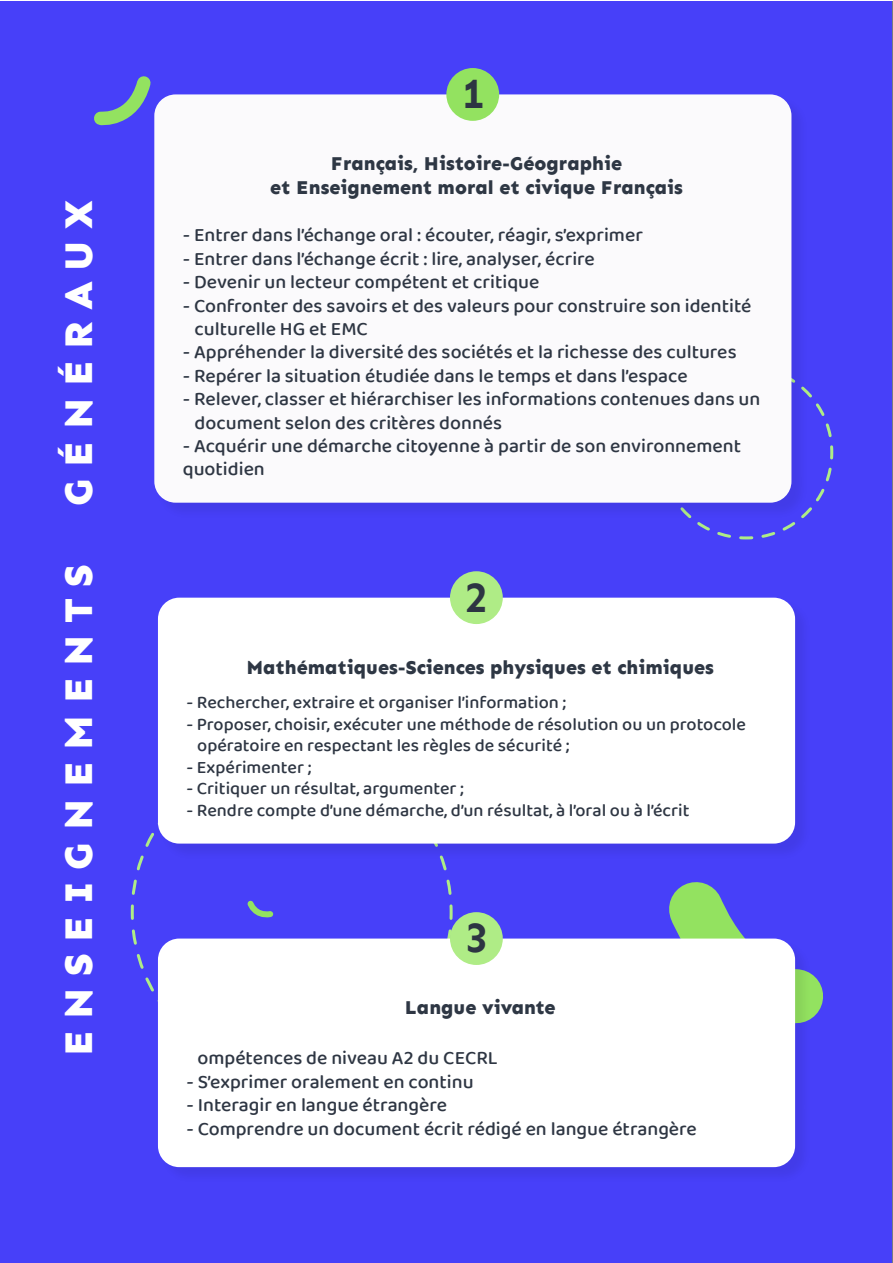
<style>
.page{position:relative;width:893px;height:1263px;background:#fff}
.page>*{position:absolute;margin:0;border:0;box-sizing:border-box;transform-origin:0 0}
.t1{font:700 42px "Sen";color:#2d3542}
.t2{font:800 40.5px "Sen";letter-spacing:.285em;color:#fff}
.t3{font:500 19.5px/23.4px "Baloo Chettan 2";color:#2e3643}
.t4{font:800 19.5px/23.4px "Sen";color:#2e3744;text-align:center}
.t5{font:500 18px/21.6px "Baloo Chettan 2";color:#2e3643}
.s1{color:#fff}
</style>
<div class="page">
<hr style="left:891px;top:1px;width:2px;height:1262px;background:#2e3744">
<div style="left:0;top:1px;width:891px;height:1261px;background:#4740f9"></div>
<svg style="left:669px;top:882px;width:154px;height:136px"></svg>
<div style="left:159px;top:598px;width:653px;height:263px;background:#443def"></div>
<div style="left:158px;top:598px;width:637px;height:245px;background:#fff;border-radius:21px"></div>
<svg style="left:697px;top:391px;width:137px;height:149px"></svg>
<div style="left:155px;top:95px;width:653px;height:425px;background:#443df0"></div>
<div style="left:154px;top:94px;width:637px;height:409px;background:#fbfafc;border-radius:21px"></div>
<div style="left:446px;top:68px;width:53px;height:53px;background:#93e260;border-radius:50%"></div>
<div style="left:450px;top:571px;width:53px;height:53px;background:#afec86;border-radius:50%"></div>
<div style="left:159px;top:939px;width:653px;height:245px;background:#000;opacity:.07"></div>
<div style="left:158px;top:938px;width:637px;height:229px;background:#fff;border-radius:21px"></div>
<div style="left:450px;top:912px;width:53px;height:53px;background:#afec86;border-radius:50%"></div>
<svg style="left:94px;top:76px;width:66px;height:56px"></svg>
<svg style="left:130px;top:823px;width:147px;height:96px"></svg>
<h2 class="t2" style="left:56px;top:506px;width:308px;rotate:-90deg">GÉNÉRAUX</h2>
<h2 class="t2" style="left:56px;top:1056px;width:494px;rotate:-90deg">ENSEIGNEMENTS</h2>
<h1 class="t1" style="left:462px;top:70px;width:25px">1</h1>
<p class="t4" style="left:270px;top:152px;width:414px">Français, Histoire-Géographie<br>et Enseignement moral et civique Français</p>
<p class="t3" style="left:183px;top:223px;width:462px">- Entrer dans l’échange oral : écouter, réagir, s’exprimer</p>
<p class="t3" style="left:183px;top:247px;width:414px">- Entrer dans l’échange écrit : lire, analyser, écrire</p>
<p class="t3" style="left:183px;top:270px;width:358px">- Devenir un lecteur compétent et critique</p>
<p class="t3" style="left:195px;top:293px;width:558px;text-indent:-12px">- Confronter des savoirs et des valeurs pour construire son identité culturelle HG et EMC</p>
<p class="t3" style="left:183px;top:340px;width:555px">- Appréhender la diversité des sociétés et la richesse des cultures</p>
<p class="t3" style="left:183px;top:364px;width:506px">- Repérer la situation étudiée dans le temps et dans l’espace</p>
<p class="t3" style="left:195px;top:387px;width:567px;text-indent:-12px">- Relever, classer et hiérarchiser les informations contenues dans un document selon des critères donnés</p>
<p class="t3" style="left:183px;top:434px;width:560px">- Acquérir une démarche citoyenne à partir de son environnement quotidien</p>
<h1 class="t1" style="left:464px;top:574px;width:25px">2</h1>
<p class="t4" style="left:246px;top:656px;width:469px">Mathématiques-Sciences physiques et chimiques</p>
<p class="t5" style="left:186px;top:691px;width:382px">- Rechercher, extraire et organiser l’information ;</p>
<p class="t5" style="left:197px;top:713px;width:550px;text-indent:-11px">- Proposer, choisir, exécuter une méthode de résolution ou un protocole opératoire en respectant les règles de sécurité ;</p>
<p class="t5" style="left:186px;top:756px;width:127px">- Expérimenter ;</p>
<p class="t5" style="left:186px;top:777px;width:279px">- Critiquer un résultat, argumenter ;</p>
<p class="t5" style="left:186px;top:799px;width:505px">- Rendre compte d’une démarche, d’un résultat, à l’oral ou à l’écrit</p>
<h1 class="t1" style="left:465px;top:914px;width:25px">3</h1>
<p class="t4" style="left:405px;top:996px;width:152px">Langue vivante</p>
<p class="t3" style="left:186px;top:1046px;width:313px"><span class="s1">C</span>ompétences de niveau A2 du CECRL</p>
<p class="t3" style="left:186px;top:1069px;width:289px">- S’exprimer oralement en continu</p>
<p class="t3" style="left:186px;top:1093px;width:262px">- Interagir en langue étrangère</p>
<p class="t3" style="left:186px;top:1116px;width:512px">- Comprendre un document écrit rédigé en langue étrangère</p>
</div>
